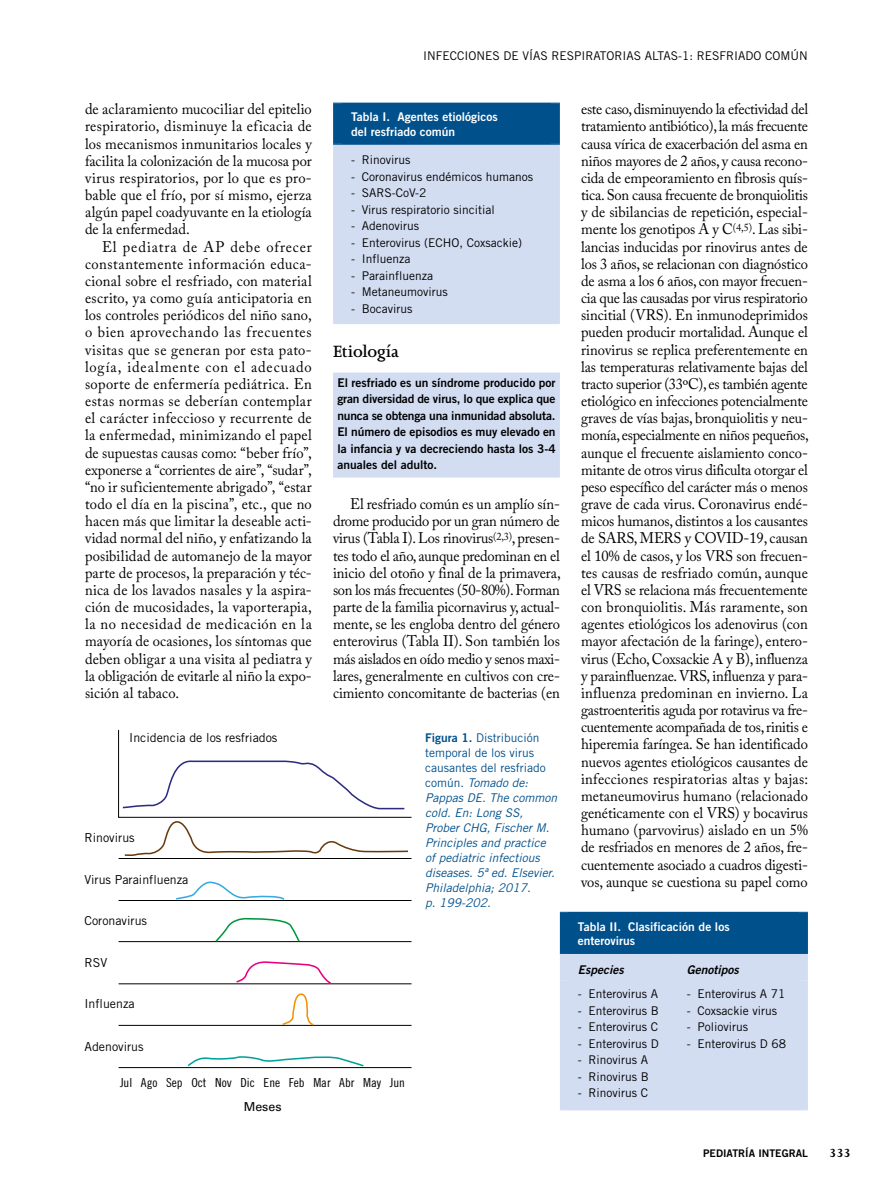
<style>
.page{position:relative;width:893px;height:1191px;background:#fff}
.page>*{position:absolute;margin:0;border:0;box-sizing:border-box;transform-origin:0 0}
.t1{font:600 18.75px "Joanna MT Std";letter-spacing:-.005em;color:#000}
.t2{font:15.3px/17.1px "Adobe Caslon Pro";letter-spacing:-.005em;color:#000;text-align:justify;scale:.95 1}
.t3{font:700 13.5px "Joanna MT Std";color:#000}
.t4{font:12.3px "Trade Gothic";color:#000}
.t5{font:12.3px "Trade Gothic Cond Eighteen";color:#000;scale:1.05 1}
.t6{font:12.3px "Univers";color:#000}
.t7{font:12px "Trade Gothic";color:#000}
.t8{font:italic 12px/15px "Trade Gothic";color:#00508c}
.t9{font:12px/16.5px "Trade Gothic Bold Two";color:#000;text-align:justify}
.t10{font:12px/14.4px "Trade Gothic Bold Two";color:#fff}
.t11{font:italic 12px "Trade Gothic Bold Two";color:#000}
.t12{font:10.5px "Trade Gothic Bold Two";color:#000}
.s1{font-family:"Trade Gothic Bold Two";font-style:normal}
.s2{font-style:normal}
</style>
<div class="page">
<div style="left:333px;top:372px;width:227px;height:105px;background:#d3ddf2"></div>
<div style="left:342px;top:103px;width:209px;height:41px;background:#00508c"></div>
<div style="left:342px;top:144px;width:209px;height:180px;background:#d3ddf2"></div>
<div style="left:333px;top:145px;width:18px;height:178px;background:#d3ddf2"></div>
<div style="left:542px;top:145px;width:18px;height:178px;background:#d3ddf2"></div>
<hr style="left:333px;top:323px;width:227px;height:1px;background:#d3ddf2">
<div style="left:333px;top:103px;width:18px;height:41px;background:#00508c"></div>
<div style="left:542px;top:103px;width:18px;height:41px;background:#00508c"></div>
<hr style="left:333px;top:144px;width:227px;height:1px;background:#00508c">
<div style="left:569px;top:912px;width:230px;height:41px;background:#00508c"></div>
<div style="left:578px;top:954px;width:212px;height:155px;background:#d3ddf2"></div>
<div style="left:669px;top:953px;width:18px;height:27px;background:#d3ddf2"></div>
<div style="left:669px;top:980px;width:18px;height:129px;background:#d3ddf2"></div>
<div style="left:560px;top:980px;width:18px;height:129px;background:#d3ddf2"></div>
<div style="left:790px;top:980px;width:18px;height:129px;background:#d3ddf2"></div>
<hr style="left:560px;top:1109px;width:118px;height:1px;background:#d3ddf2">
<hr style="left:678px;top:1109px;width:130px;height:1px;background:#d3ddf2">
<div style="left:560px;top:953px;width:18px;height:27px;background:#d3ddf2"></div>
<div style="left:790px;top:953px;width:18px;height:27px;background:#d3ddf2"></div>
<div style="left:560px;top:912px;width:18px;height:41px;background:#00508c"></div>
<div style="left:790px;top:912px;width:18px;height:41px;background:#00508c"></div>
<hr style="left:560px;top:953px;width:118px;height:1px;background:#00508c">
<hr style="left:678px;top:953px;width:130px;height:1px;background:#00508c">
<hr style="left:119px;top:941px;width:292px;height:1px;background:#000">
<hr style="left:119px;top:983px;width:292px;height:1px;background:#000">
<hr style="left:119px;top:1025px;width:292px;height:1px;background:#000">
<hr style="left:119px;top:1067px;width:292px;height:1px;background:#000">
<hr style="left:119px;top:900px;width:292px;height:1px;background:#000">
<svg style="left:118px;top:729px;width:294px;height:130px"></svg>
<svg style="left:176px;top:881px;width:109px;height:19px"></svg>
<svg style="left:214px;top:917px;width:87px;height:25px"></svg>
<svg style="left:235px;top:961px;width:97px;height:23px"></svg>
<svg style="left:281px;top:993px;width:34px;height:33px"></svg>
<svg style="left:187px;top:1056px;width:177px;height:11px"></svg>
<p class="t2" style="left:85px;top:100px;width:240px">de aclaramiento mucociliar del epitelio respiratorio, disminuye la eficacia de los mecanismos inmunitarios locales y facilita la colonización de la mucosa por virus respiratorios, por lo que es pro&shy;bable que el frío, por sí mismo, ejerza algún papel coadyuvante en la etiología de la enfermedad.</p>
<p class="t2" style="left:85px;top:238px;width:240px;text-indent:17px">El pediatra de AP debe ofrecer constantemente información educa&shy;cional sobre el resfriado, con material escrito, ya como guía anticipatoria en los controles periódicos del niño sano, o bien aprovechando las frecuentes visitas que se generan por esta pato&shy;logía, idealmente con el adecuado soporte de enfermería pediátrica. En estas normas se deberían contemplar el carácter infeccioso y recurrente de la enfermedad, minimizando el papel de supuestas causas como: “beber frío”, exponerse a “corrientes de aire”, “sudar”, “no ir suficientemente abrigado”, “estar todo el día en la piscina”, etc., que no hacen más que limitar la deseable acti&shy;vidad normal del niño, y enfatizando la posibilidad de automanejo de la mayor parte de procesos, la preparación y téc&shy;nica de los lavados nasales y la aspira&shy;ción de mucosidades, la vaporterapia, la no necesidad de medicación en la mayoría de ocasiones, los síntomas que deben obligar a una visita al pediatra y la obligación de evitarle al niño la expo&shy;sición al tabaco.</p>
<p class="t4" style="left:129px;top:730px;width:150px">Incidencia de los resfriados</p>
<p class="t4" style="left:85px;top:829px;width:52px">Rinovirus</p>
<p class="t4" style="left:85px;top:871px;width:105px">Virus Parainfluenza</p>
<p class="t7" style="left:423px;top:49px;width:386px">Infecciones de vías respi ratorias altas-1: resfriado común</p>
<p class="t10" style="left:351px;top:110px;width:148px">Tabla I. Agentes etiológicos del resfriado común</p>
<p class="t7" style="left:351px;top:153px;width:61px">- Rinovirus</p>
<p class="t7" style="left:351px;top:169px;width:183px">- Coronavirus endémicos humanos</p>
<p class="t7" style="left:351px;top:186px;width:77px">- SARS-CoV-2</p>
<p class="t7" style="left:351px;top:202px;width:145px">- Virus respiratorio sincitial</p>
<p class="t7" style="left:351px;top:219px;width:69px">- Adenovirus</p>
<p class="t7" style="left:351px;top:235px;width:172px">- Enterovirus (ECHO, Coxsackie)</p>
<p class="t7" style="left:351px;top:252px;width:61px">- Influenza</p>
<p class="t7" style="left:351px;top:268px;width:83px">- Parainfluenza</p>
<p class="t7" style="left:351px;top:285px;width:98px">- Metaneumovirus</p>
<p class="t7" style="left:351px;top:301px;width:63px">- Bocavirus</p>
<p class="t1" style="left:333px;top:341px;width:68px">Etiología</p>
<p class="t9" style="left:337px;top:374px;width:220px">El resfriado es un síndrome producido por gran diversidad de virus, lo que explica que nunca se obtenga una inmunidad absoluta.<br>El número de episodios es muy elevado en la infancia y va decreciendo hasta los 3-4 anuales del adulto.</p>
<p class="t2" style="left:333px;top:495px;width:241px;text-indent:17px">El resfriado común es un amplío sín&shy;drome producido por un gran número de virus (Tabla I). Los rinovirus<sup>(2,3)</sup>, presen&shy;tes todo el año, aunque predominan en el inicio del otoño y final de la primavera, son los más frecuentes (50-80%). Forman parte de la familia picornavirus y, actual&shy;mente, se les engloba dentro del género enterovirus (Tabla II). Son también los más aislados en oído medio y senos maxi&shy;lares, generalmente en cultivos con cre&shy;cimiento concomitante de bacterias (en</p>
<p class="t8" style="left:425px;top:730px;width:133px"><span class="s1">Figura 1.</span> <span class="s2">Distribución temporal de los virus causantes del resfriado común.</span> Tomado de:<br>Pappas DE. The common cold. En: Long SS,<br>Prober CHG, Fischer M.<br>Principles and practice of pediatric infectious diseases. 5ª ed. Elsevier.<br>Philadelphia; 2017.<br>p. 199-202.</p>
<p class="t2" style="left:581px;top:100px;width:241px">este caso, disminuyendo la efectividad del tratamiento antibiótico), la más frecuente causa vírica de exacerbación del asma en niños mayores de 2 años, y causa recono&shy;cida de empeoramiento en fibrosis quís&shy;tica. Son causa frecuente de bronquiolitis y de sibilancias de repetición, especial&shy;mente los genotipos A y C<sup>(4,5)</sup>. Las sibi&shy;lancias inducidas por rinovirus antes de los 3 años, se relacionan con diagnóstico de asma a los 6 años, con mayor frecuen&shy;cia que las causadas por virus respiratorio sincitial (VRS). En inmunodeprimidos pueden producir mortalidad. Aunque el rinovirus se replica preferentemente en las temperaturas relativamente bajas del tracto superior (33ºC), es también agente etiológico en infecciones potencialmente graves de vías bajas, bronquiolitis y neu&shy;monía, especialmente en niños pequeños, aunque el frecuente aislamiento conco&shy;mitante de otros virus dificulta otorgar el peso específico del carácter más o menos grave de cada virus. Coronavirus endé&shy;micos humanos, distintos a los causantes de SARS, MERS y COVID-19, causan el 10% de casos, y los VRS son frecuen&shy;tes causas de resfriado común, aunque el VRS se relaciona más frecuentemente con bronquiolitis. Más raramente, son agentes etiológicos los adenovirus (con mayor afectación de la faringe), entero&shy;virus (Echo, Coxsackie A y B), influenza y parainfluenzae. VRS, influenza y para&shy;influenza predominan en invierno. La gastroenteritis aguda por rotavirus va fre&shy;cuentemente acompañada de tos, rinitis e hiperemia faríngea. Se han identificado nuevos agentes etiológicos causantes de infecciones respiratorias altas y bajas: metaneumovirus humano (relacionado genéticamente con el VRS) y bocavirus humano (parvovirus) aislado en un 5% de resfriados en menores de 2 años, fre&shy;cuentemente asociado a cuadros digesti&shy;vos, aunque se cuestiona su papel como</p>
<p class="t4" style="left:85px;top:913px;width:64px">Coronavirus</p>
<p class="t4" style="left:85px;top:955px;width:24px">RSV</p>
<p class="t4" style="left:85px;top:996px;width:52px">Influenza</p>
<p class="t4" style="left:85px;top:1038px;width:61px">Adenovirus</p>
<p class="t5" style="left:120px;top:1075px;width:273px">Jul Ago Sep Oct Nov Dic Ene Feb Mar Abr May Jun</p>
<p class="t6" style="left:244px;top:1098px;width:39px">Meses</p>
<p class="t10" style="left:578px;top:918px;width:153px">Tabla II. Clasificación de los enterovirus</p>
<p class="t11" style="left:578px;top:962px;width:47px">Especies</p>
<p class="t11" style="left:687px;top:962px;width:54px">Genotipos</p>
<p class="t7" style="left:578px;top:986px;width:82px">- Enterovirus A</p>
<p class="t7" style="left:578px;top:1003px;width:82px">- Enterovirus B</p>
<p class="t7" style="left:578px;top:1019px;width:82px">- Enterovirus C</p>
<p class="t7" style="left:578px;top:1036px;width:82px">- Enterovirus D</p>
<p class="t7" style="left:578px;top:1052px;width:72px">- Rinovirus A</p>
<p class="t7" style="left:578px;top:1069px;width:72px">- Rinovirus B</p>
<p class="t7" style="left:578px;top:1085px;width:72px">- Rinovirus C</p>
<p class="t7" style="left:687px;top:986px;width:100px">- Enterovirus A 71</p>
<p class="t7" style="left:687px;top:1003px;width:92px">- Coxsackie virus</p>
<p class="t7" style="left:687px;top:1019px;width:63px">- Poliovirus</p>
<p class="t7" style="left:687px;top:1036px;width:101px">- Enterovirus D 68</p>
<p class="t12" style="left:703px;top:1146px;width:106px">PEDIATRÍA INTEGRAL</p>
<p class="t3" style="left:829px;top:1145px;width:23px">333</p>
</div>
